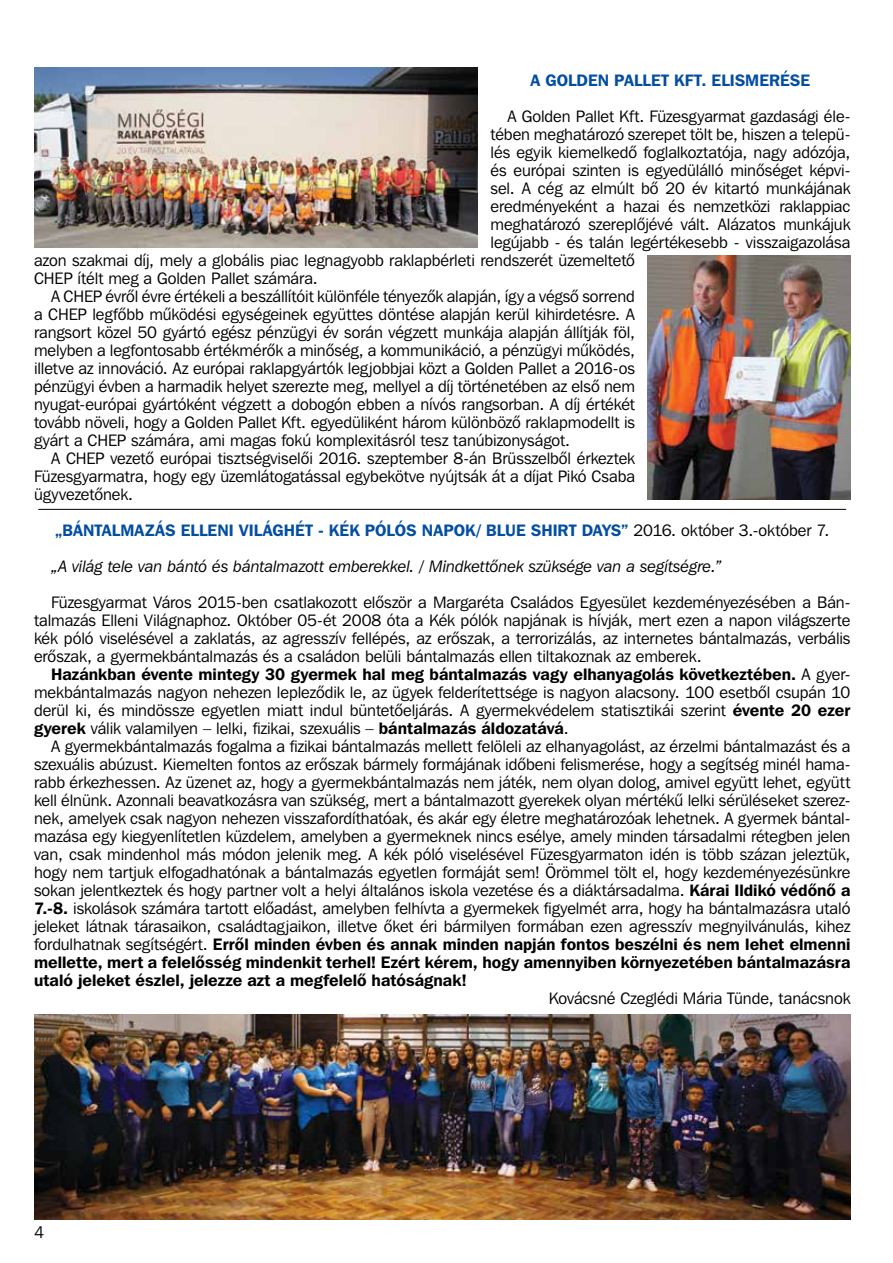
<style>
.page{position:relative;width:893px;height:1263px;background:#fff}
.page>*{position:absolute;margin:0;border:0;box-sizing:border-box;transform-origin:0 0}
.t1{font:16.5px/18px "Franklin Gothic Bk HU Book";letter-spacing:-.005em;color:#000;text-align:justify}
.t2{font:16.5px/18px "Franklin Gothic Demi HU Demi";color:#000;text-align:justify}
.t3{font:16.5px "Franklin Gothic Demi HU Demi";letter-spacing:.005em;color:#034ea2}
.t4{font:italic 16.5px "Franklin Gothic Bk HU Book";letter-spacing:-.005em;color:#000}
.s1{font-family:"Franklin Gothic Bk HU Book";color:#000}
.s2{font-family:"Franklin Gothic Bk HU Book"}
.s3{font-family:"Franklin Gothic Demi HU Demi"}
</style>
<div class="page">
<hr style="left:38px;top:509px;width:808px;height:1px;background:#000">
<img style="left:34px;top:1014px;width:816px;height:206px">
<img style="left:648px;top:255px;width:202px;height:245px">
<img style="left:34px;top:68px;width:444px;height:180px">
<p class="t3" style="left:531px;top:70px;width:281px">A Golden Pallet Kft. elismerése</p>
<p class="t1" style="left:507px;top:107px;width:344px">A Golden Pallet Kft. Füzesgyarmat gazdasági éle-</p>
<p class="t1" style="left:490px;top:125px;width:361px">tében meghatározó szerepet tölt be, hiszen a telepü-</p>
<p class="t1" style="left:490px;top:143px;width:362px">lés egyik kiemelkedô foglalkoztatója, nagy adózója,</p>
<p class="t1" style="left:490px;top:161px;width:361px">és európai szinten is egyedülálló minôséget képvi-</p>
<p class="t1" style="left:490px;top:179px;width:362px">sel. A cég az elmúlt bô 20 év kitartó munkájának</p>
<p class="t1" style="left:490px;top:197px;width:361px">eredményeként a hazai és nemzetközi raklappiac</p>
<p class="t1" style="left:490px;top:215px;width:361px">meghatározó szereplôjévé vált. Alázatos munkájuk</p>
<p class="t1" style="left:490px;top:233px;width:362px">legújabb - és talán legértékesebb - visszaigazolása</p>
<p class="t1" style="left:34px;top:251px;width:602px">azon szakmai díj, mely a globális piac legnagyobb raklapbérleti rendszerét üzemeltetô</p>
<p class="t1" style="left:34px;top:269px;width:285px">CHEP ítélt meg a Golden Pallet számára.</p>
<p class="t1" style="left:51px;top:287px;width:585px">A CHEP évrôl évre értékeli a beszállítóit különféle tényezôk alapján, így a végsô sorrend</p>
<p class="t1" style="left:34px;top:305px;width:602px">a CHEP legfôbb mûködési egységeinek együttes döntése alapján kerül kihirdetésre. A</p>
<p class="t1" style="left:34px;top:323px;width:602px">rangsort közel 50 gyártó egész pénzügyi év során végzett munkája alapján állítják föl,</p>
<p class="t1" style="left:34px;top:341px;width:602px">melyben a legfontosabb értékmérôk a minôség, a kommunikáció, a pénzügyi mûködés,</p>
<p class="t1" style="left:34px;top:359px;width:602px">illetve az innováció. Az európai raklapgyártók legjobbjai közt a Golden Pallet a 2016-os</p>
<p class="t1" style="left:34px;top:377px;width:602px">pénzügyi évben a harmadik helyet szerezte meg, mellyel a díj történetében az elsô nem</p>
<p class="t1" style="left:34px;top:395px;width:602px">nyugat-európai gyártóként végzett a dobogón ebben a nívós rangsorban. A díj értékét</p>
<p class="t1" style="left:34px;top:413px;width:602px">tovább növeli, hogy a Golden Pallet Kft. egyedüliként három különbözô raklapmodellt is</p>
<p class="t1" style="left:34px;top:431px;width:538px">gyárt a CHEP számára, ami magas fokú komplexitásról tesz tanúbizonyságot.</p>
<p class="t1" style="left:51px;top:449px;width:585px">A CHEP vezetô európai tisztségviselôi 2016. szeptember 8-án Brüsszelbôl érkeztek</p>
<p class="t1" style="left:34px;top:467px;width:602px">Füzesgyarmatra, hogy egy üzemlátogatással egybekötve nyújtsák át a díjat Pikó Csaba</p>
<p class="t1" style="left:34px;top:485px;width:101px">ügyvezetônek.</p>
<p class="t3" style="left:55px;top:520px;width:285px">„Bántalmazás Elleni Világhét - KÉK</p>
<p class="t3" style="left:365px;top:520px;width:466px">pólós napok/ Blue Shirt Days” <span class="s1">2016. október 3.-október 7.</span></p>
<p class="t4" style="left:51px;top:556px;width:672px">„A világ tele van bántó és bántalmazott emberekkel. / Mindkettônek szüksége van a segítségre.”</p>
<p class="t1" style="left:34px;top:593px;width:818px;text-indent:17px">Füzesgyarmat Város 2015-ben csatlakozott elôször a Margaréta Családos Egyesület kezdeményezésében a Bán&shy;talmazás Elleni Világnaphoz. Október 05-ét 2008 óta a Kék pólók napjának is hívják, mert ezen a napon világszerte kék póló viselésével a zaklatás, az agresszív fellépés, az erôszak, a terrorizálás, az internetes bántalmazás, verbális erôszak, a gyermekbántalmazás és a családon belüli bántalmazás ellen tiltakoznak az emberek.</p>
<p class="t2" style="left:51px;top:665px;width:801px">Hazánkban évente mintegy 30 gyermek hal meg bántalmazás vagy elhanyagolás következtében. <span class="s2">A gyer-</span></p>
<p class="t1" style="left:34px;top:683px;width:818px">mekbántalmazás nagyon nehezen leplezôdik le, az ügyek felderítettsége is nagyon alacsony. 100 esetbôl csupán 10 derül ki, és mindössze egyetlen miatt indul büntetôeljárás. A gyermekvédelem statisztikái szerint <span class="s3">évente 20 ezer gyerek</span> válik valamilyen – lelki, fizikai, szexuális – <span class="s3">bántalmazás áldozatává</span>.</p>
<p class="t1" style="left:34px;top:737px;width:818px;text-indent:17px">A gyermekbántalmazás fogalma a fizikai bántalmazás mellett felöleli az elhanyagolást, az érzelmi bántalmazást és a szexuális abúzust. Kiemelten fontos az erôszak bármely formájának idôbeni felismerése, hogy a segítség minél hama&shy;rabb érkezhessen. Az üzenet az, hogy a gyermekbántalmazás nem játék, nem olyan dolog, amivel együtt lehet, együtt kell élnünk. Azonnali beavatkozásra van szükség, mert a bántalmazott gyerekek olyan mértékû lelki sérüléseket szerez&shy;nek, amelyek csak nagyon nehezen visszafordíthatóak, és akár egy életre meghatározóak lehetnek. A gyermek bántal&shy;mazása egy kiegyenlítetlen küzdelem, amelyben a gyermeknek nincs esélye, amely minden társadalmi rétegben jelen van, csak mindenhol más módon jelenik meg. A kék póló viselésével Füzesgyarmaton idén is több százan jeleztük, hogy nem tartjuk elfogadhatónak a bántalmazás egyetlen formáját sem! Örömmel tölt el, hogy kezdeményezésünkre sokan jelentkeztek és hogy partner volt a helyi általános iskola vezetése és a diáktársadalma. <span class="s3">Kárai Ildikó védônô a 7.-8.</span> iskolások számára tartott elôadást, amelyben felhívta a gyermekek figyelmét arra, hogy ha bántalmazásra utaló jeleket látnak tárasaikon, családtagjaikon, illetve ôket éri bármilyen formában ezen agresszív megnyilvánulás, kihez</p>
<p class="t2" style="left:34px;top:935px;width:818px"><span class="s2">fordulhatnak segítségért.</span> Errôl minden évben és annak minden napján fontos beszélni és nem lehet elmenni mellette, mert a felelôsség mindenkit terhel! Ezért kérem, hogy amennyiben környezetében bántalmazásra utaló jeleket észlel, jelezze azt a megfelelô hatóságnak!</p>
<p class="t1" style="left:549px;top:989px;width:303px">Kovácsné Czeglédi Mária Tünde, tanácsnok</p>
<p class="t1" style="left:34px;top:1223px;width:11px">4</p>
</div>
